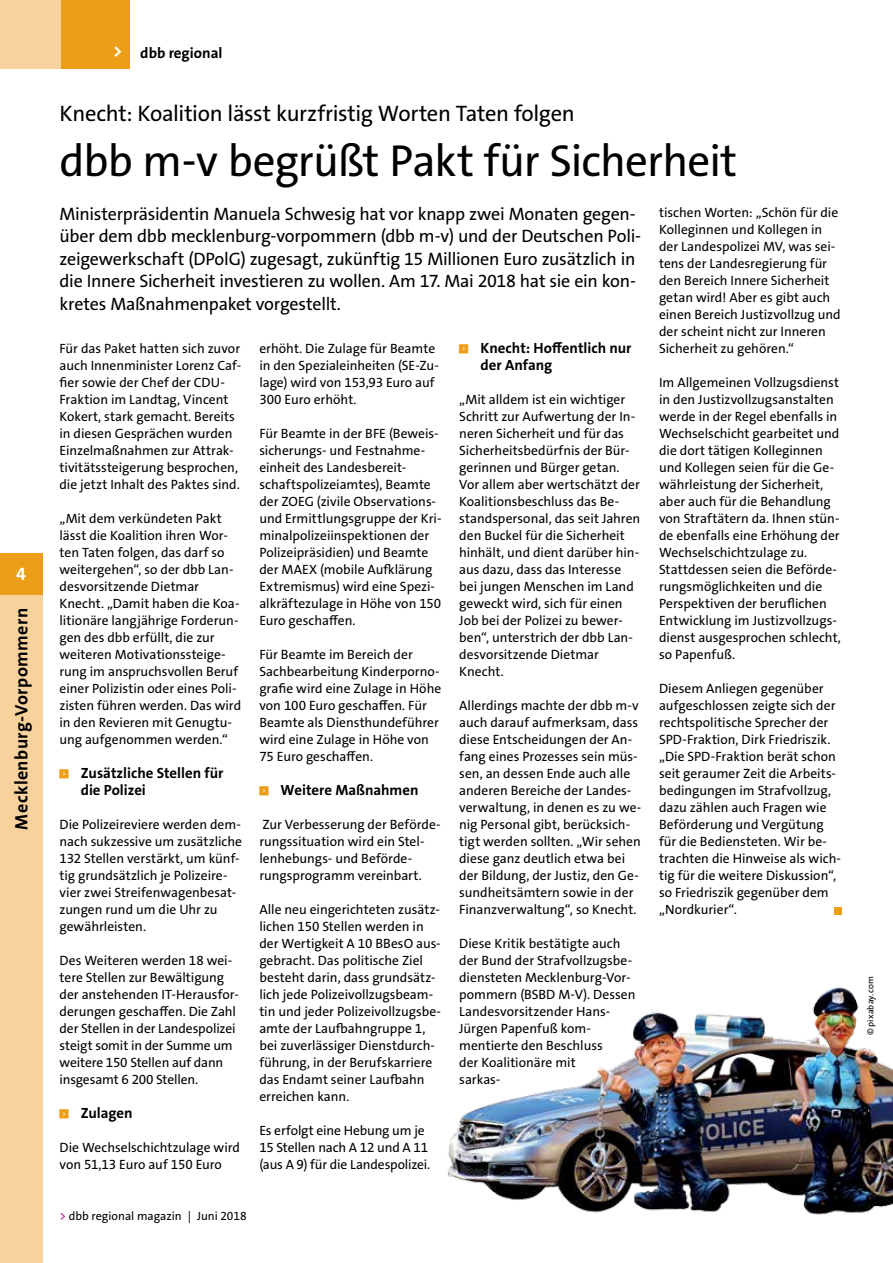
<style>
.page{position:relative;width:893px;height:1263px;background:#fff}
.page>*{position:absolute;margin:0;border:0;box-sizing:border-box;transform-origin:0 0}
.t1{font:45px "The Sans Os F";letter-spacing:-.02em;color:#000}
.t2{font:22.5px "The Sans Os F";letter-spacing:-.015em;color:#000}
.t3{font:18px/22.5px "The Sans Os F";letter-spacing:-.015em;color:#000}
.t4{font:700 18px "The Sans Os F";letter-spacing:.025em;color:#000}
.t5{font:700 18px "The Sans Os F";color:#fff}
.t6{font:700 15px "The Sans Os F";color:#000}
.t7{font:700 14.85px/17px "The Sans Os F";color:#000}
.t8{font:13.5px/17px "The Sans Os F";color:#000}
.t9{font:12px "The Sans Os F";letter-spacing:-.005em;color:#000}
.t10{font:9px "The Sans Os F";letter-spacing:.015em;color:#000}
.t11{font:5.85px "Top Numbers";color:#ed9e19}
.s1{font-size:18px;color:#fff}
.s2{color:#c40075}
</style>
<div class="page">
<img style="left:448px;top:907px;width:445px;height:308px">
<div style="left:0;top:0;width:130px;height:68px;background:#f8d29d"></div>
<div style="left:62px;top:0;width:68px;height:68px;background:#ed9e19"></div>
<div style="left:0;top:553px;width:43px;height:42px;background:#ed9e19"></div>
<div style="left:0;top:595px;width:43px;height:668px;background:#f8d29d"></div>
<h3 class="t5" style="left:16px;top:562px;width:11px">4</h3>
<h3 class="t4" style="left:10px;top:829px;width:223px;rotate:-90deg">Mecklenburg-Vorpommern</h3>
<p class="t6" style="left:113px;top:44px;width:111px"><span class="s1">&gt;</span> dbb regional</p>
<h2 class="t2" style="left:60px;top:99px;width:517px">Knecht: Koalition lässt kurzfristig Worten Taten folgen</h2>
<h1 class="t1" style="left:60px;top:132px;width:679px">dbb m-v begrüßt Pakt für Sicherheit</h1>
<p class="t3" style="left:60px;top:203px;width:583px">Ministerpräsidentin Manuela Schwesig hat vor knapp zwei Monaten gegen&shy;über dem dbb mecklenburg-vorpommern (dbb m-v) und der Deutschen Poli&shy;zeigewerkschaft (DPolG) zugesagt, zukünftig 15 Millionen Euro zusätzlich in die Innere Sicherheit investieren zu wollen. Am 17. Mai 2018 hat sie ein kon&shy;kretes Maßnahmenpaket vorgestellt.</p>
<p class="t8" style="left:60px;top:340px;width:183px">Für das Paket hatten sich zuvor auch Innenminister Lorenz Caf&shy;fier sowie der Chef der CDU-<br>Fraktion im Landtag, Vincent<br>Kokert, stark gemacht. Bereits in diesen Gesprächen wurden<br>Einzelmaßnahmen zur Attrak&shy;tivitätssteigerung besprochen, die jetzt Inhalt des Paktes sind.</p>
<p class="t8" style="left:60px;top:510px;width:183px">„Mit dem verkündeten Pakt lässt die Koalition ihren Wor&shy;ten Taten folgen, das darf so weitergehen“, so der dbb Lan&shy;desvorsitzende Dietmar<br>Knecht. „Damit haben die Koa&shy;litionäre langjährige Forderun&shy;gen des dbb erfüllt, die zur weiteren Motivationssteige&shy;rung im anspruchsvollen Beruf einer Polizistin oder eines Poli&shy;zisten führen werden. Das wird in den Revieren mit Genugtu&shy;ung aufgenommen werden.“</p>
<p class="t11" style="left:60px;top:769px;width:11px">&lt;</p>
<p class="t7" style="left:81px;top:765px;width:144px">Zusätzliche Stellen für die Polizei</p>
<p class="t8" style="left:60px;top:816px;width:184px">Die Polizeireviere werden dem&shy;nach sukzessive um zusätzliche<br>132 Stellen verstärkt, um künf&shy;tig grundsätzlich je Polizeire&shy;vier zwei Streifenwagenbesat&shy;zungen rund um die Uhr zu gewährleisten.</p>
<p class="t8" style="left:60px;top:952px;width:181px">Des Weiteren werden 18 wei&shy;tere Stellen zur Bewältigung der anstehenden IT-Herausfor&shy;derungen geschaffen. Die Zahl der Stellen in der Landespolizei steigt somit in der Summe um weitere 150 Stellen auf dann insgesamt 6 200 Stellen.</p>
<p class="t11" style="left:60px;top:1109px;width:11px">&lt;</p>
<p class="t7" style="left:81px;top:1105px;width:53px">Zulagen</p>
<p class="t8" style="left:60px;top:1139px;width:182px">Die Wechselschichtzulage wird von 51,13 Euro auf 150 Euro</p>
<p class="t8" style="left:659px;top:204px;width:183px">tischen Worten: „Schön für die<br>Kolleginnen und Kollegen in der Landespolizei MV, was sei&shy;tens der Landesregierung für den Bereich Innere Sicherheit getan wird! Aber es gibt auch einen Bereich Justizvollzug und der scheint nicht zur Inneren<br>Sicherheit zu gehören.“</p>
<p class="t8" style="left:659px;top:374px;width:183px">Im Allgemeinen Vollzugsdienst in den Justizvollzugsanstalten werde in der Regel ebenfalls in<br>Wechselschicht gearbeitet und die dort tätigen Kolleginnen und Kollegen seien für die Ge&shy;währleistung der Sicherheit, aber auch für die Behandlung von Straftätern da. Ihnen stün&shy;de ebenfalls eine Erhöhung der<br>Wechselschichtzulage zu.<br>Stattdessen seien die Beförde&shy;rungsmöglichkeiten und die<br>Perspektiven der beruflichen<br>Entwicklung im Justizvollzugs&shy;dienst ausgesprochen schlecht, so Papenfuß.</p>
<p class="t8" style="left:659px;top:680px;width:183px">Diesem Anliegen gegenüber aufgeschlossen zeigte sich der rechtspolitische Sprecher der<br>SPD-Fraktion, Dirk Friedriszik. „Die SPD-Fraktion berät schon seit geraumer Zeit die Arbeits&shy;bedingungen im Strafvollzug, dazu zählen auch Fragen wie<br>Beförderung und Vergütung für die Bediensteten. Wir be&shy;trachten die Hinweise als wich&shy;tig für die weitere Diskussion“, so Friedriszik gegenüber dem „Nordkurier“.</p>
<p class="t11" style="left:459px;top:344px;width:11px">&lt;</p>
<p class="t7" style="left:480px;top:340px;width:153px">Knecht: Hoffentlich nur der Anfang</p>
<p class="t8" style="left:459px;top:391px;width:183px">„Mit alldem ist ein wichtiger<br>Schritt zur Aufwertung der In&shy;neren Sicherheit und für das<br>Sicherheitsbedürfnis der Bür&shy;gerinnen und Bürger getan.<br>Vor allem aber wertschätzt der<br>Koalitionsbeschluss das Be&shy;standspersonal, das seit Jahren den Buckel für die Sicherheit hinhält, und dient darüber hin&shy;aus dazu, dass das Interesse bei jungen Menschen im Land geweckt wird, sich für einen<br>Job bei der Polizei zu bewer&shy;ben“, unterstrich der dbb Lan&shy;desvorsitzende Dietmar<br>Knecht.</p>
<p class="t8" style="left:459px;top:697px;width:184px">Allerdings machte der dbb m-v auch darauf aufmerksam, dass diese Entscheidungen der An&shy;fang eines Prozesses sein müs&shy;sen, an dessen Ende auch alle anderen Bereiche der Landes&shy;verwaltung, in denen es zu we&shy;nig Personal gibt, berücksich&shy;tigt werden sollten. „Wir sehen diese ganz deutlich etwa bei der Bildung, der Justiz, den Ge&shy;sundheitsämtern sowie in der<br>Finanzverwaltung“, so Knecht.</p>
<p class="t8" style="left:459px;top:935px;width:178px">Diese Kritik bestätigte auch der Bund der Strafvollzugsbe&shy;diensteten Mecklenburg-Vor&shy;pommern (BSBD M-V). Dessen<br>Landesvorsitzender Hans-<br>Jürgen Papenfuß kom&shy;mentierte den Beschluss<br>der Koalitionäre mit<br>sarkas-</p>
<p class="t8" style="left:259px;top:340px;width:181px">erhöht. Die Zulage für Beamte in den Spezialeinheiten (SE-Zu&shy;lage) wird von 153,93 Euro auf<br>300 Euro erhöht.</p>
<p class="t8" style="left:259px;top:425px;width:184px">Für Beamte in der BFE (Beweis&shy;sicherungs- und Festnahme&shy;einheit des Landesbereit&shy;schaftspolizeiamtes), Beamte der ZOEG (zivile Observations&shy;und Ermittlungsgruppe der Kri&shy;minalpolizeiinspektionen der<br>Polizeipräsidien) und Beamte der MAEX (mobile Aufklärung<br>Extremismus) wird eine Spezi&shy;alkräftezulage in Höhe von 150<br>Euro geschaffen.</p>
<p class="t8" style="left:259px;top:646px;width:183px">Für Beamte im Bereich der<br>Sachbearbeitung Kinderporno&shy;grafie wird eine Zulage in Höhe von 100 Euro geschaffen. Für<br>Beamte als Diensthundeführer wird eine Zulage in Höhe von<br>75 Euro geschaffen.</p>
<p class="t11" style="left:259px;top:786px;width:11px">&lt;</p>
<p class="t7" style="left:281px;top:782px;width:140px">Weitere Maßnahmen</p>
<p class="t8" style="left:259px;top:816px;width:183px">Zur Verbesserung der Beförde&shy;rungssituation wird ein Stel&shy;lenhebungs- und Beförde&shy;rungsprogramm vereinbart.</p>
<p class="t8" style="left:259px;top:901px;width:183px">Alle neu eingerichteten zusätz&shy;lichen 150 Stellen werden in der Wertigkeit A 10 BBesO aus&shy;gebracht. Das politische Ziel besteht darin, dass grundsätz&shy;lich jede Polizeivollzugsbeam&shy;tin und jeder Polizeivollzugsbe&shy;amte der Laufbahngruppe 1, bei zuverlässiger Dienstdurch&shy;führung, in der Berufskarriere das Endamt seiner Laufbahn erreichen kann.</p>
<p class="t8" style="left:259px;top:1122px;width:172px">Es erfolgt eine Hebung um je<br>15 Stellen nach A 12 und A 11 (aus A 9) für die Landespolizei.</p>
<p class="t9" style="left:60px;top:1208px;width:189px"><span class="s2">&gt;</span> dbb regional magazin | Juni 2018</p>
<p class="t10" style="left:864px;top:1035px;width:61px;rotate:-90deg">© pixabay.com</p>
</div>
